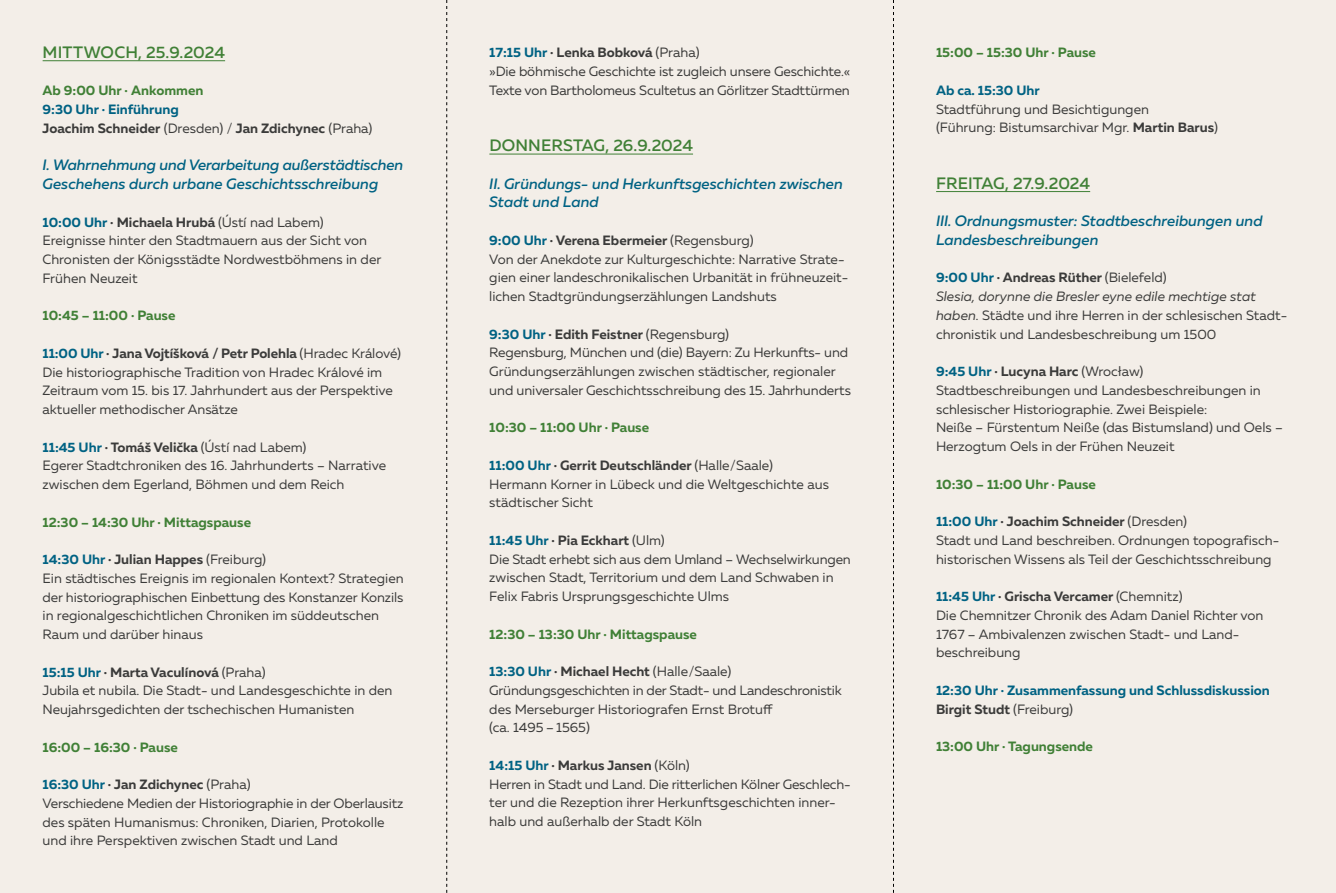
<style>
.page{position:relative;width:1336px;height:893px;background:#fff}
.page>*{position:absolute;margin:0;border:0;box-sizing:border-box;transform-origin:0 0}
.t1{font:500 16.5px "Muller";color:#408036}
.t2{font:italic 500 15px/18.8px "Muller";color:#006283}
.t3{font:13.5px/18.8px "Muller";color:#3b3b3a}
.t4{font:700 13.5px "Muller";color:#408036}
.t5{font:700 13.5px/18.8px "Muller";color:#006283}
.t6{font:700 13.5px/18.8px "Muller";color:#3b3b3a}
.s1{color:#006283}
.s2{font-weight:400}
.s3{font-weight:700;color:#006283}
.s4{font-weight:700}
.s5{font-style:italic}
.s6{color:#3b3b3a}
.s7{font-weight:400;color:#3b3b3a}
</style>
<div class="page">
<div style="left:0;top:0;width:1335px;height:893px;background:#f3eee8"></div>
<hr style="left:489px;top:154px;width:204px;height:1px;background:#408036">
<hr style="left:43px;top:60px;width:182px;height:1px;background:#408036">
<hr style="left:936px;top:191px;width:153px;height:1px;background:#408036">
<svg style="left:446px;top:0;width:1px;height:893px"></svg>
<svg style="left:893px;top:0;width:1px;height:893px"></svg>
<p class="t1" style="left:43px;top:42px;width:184px">MITTWOCH, 25.9.2024</p>
<p class="t4" style="left:43px;top:82px;width:162px">Ab 9:00 Uhr . Ankommen</p>
<p class="t6" style="left:43px;top:100px;width:331px"><span class="s1">9:30 Uhr </span><sup>.</sup> <span class="s1">Einführung<br></span>Joachim Schneider <span class="s2">(Dresden) /</span> Jan Zdichynec <span class="s2">(Praha)</span></p>
<p class="t2" style="left:43px;top:155px;width:362px">I. Wahrnehmung und Verarbeitung außerstädtischen<br>Geschehens durch urbane Geschichtsschreibung</p>
<p class="t3" style="left:43px;top:212px;width:340px"><span class="s3">10:00 Uhr</span> <sup>.</sup> <span class="s4">Michaela Hrubá</span> (Ústí nad Labem)<br>Ereignisse hinter den Stadtmauern aus der Sicht von Chronisten der Königsstädte Nordwestböhmens in der Frühen Neuzeit</p>
<p class="t4" style="left:43px;top:307px;width:134px">10:45 – 11:00 . Pause</p>
<p class="t3" style="left:43px;top:343px;width:360px"><span class="s3">11:00 Uhr</span> <sup>.</sup> <span class="s4">Jana Vojtíšková / Petr Polehla</span> (Hradec Králové)<br>Die historiographische Tradition von Hradec Králové im Zeitraum vom 15. bis 17. Jahrhundert aus der Perspektive aktueller methodischer Ansätze</p>
<p class="t3" style="left:43px;top:437px;width:345px"><span class="s3">11:45 Uhr</span> <sup>.</sup> <span class="s4">Tomáš Velička</span> (Ústí nad Labem)<br>Egerer Stadtchroniken des 16. Jahrhunderts – Narrative zwischen dem Egerland, Böhmen und dem Reich</p>
<p class="t4" style="left:43px;top:513px;width:210px">12:30 – 14:30 Uhr . Mittagspause</p>
<p class="t3" style="left:43px;top:550px;width:362px"><span class="s3">14:30 Uhr</span> <sup>.</sup> <span class="s4">Julian Happes</span> (Freiburg)<br>Ein städtisches Ereignis im regionalen Kontext? Strategien der historiographischen Einbettung des Konstanzer Konzils in regionalgeschichtlichen Chroniken im süddeutschen Raum und darüber hinaus</p>
<p class="t3" style="left:43px;top:662px;width:351px"><span class="s3">15:15 Uhr</span> <sup>.</sup> <span class="s4">Marta Vaculínová</span> (Praha)<br>Jubila et nubila. Die Stadt- und Landesgeschichte in den<br>Neujahrsgedichten der tschechischen Humanisten</p>
<p class="t4" style="left:43px;top:738px;width:137px">16:00 – 16:30 . Pause</p>
<p class="t3" style="left:43px;top:775px;width:362px"><span class="s3">16:30 Uhr</span> <sup>.</sup> <span class="s4">Jan Zdichynec</span> (Praha)<br>Verschiedene Medien der Historiographie in der Oberlausitz des späten Humanismus: Chroniken, Diarien, Protokolle und ihre Perspektiven zwischen Stadt und Land</p>
<p class="t3" style="left:489px;top:43px;width:362px"><span class="s3">17:15 Uhr</span> <sup>.</sup> <span class="s4">Lenka Bobková</span> (Praha)<br>»Die böhmische Geschichte ist zugleich unsere Geschichte.«<br>Texte von Bartholomeus Scultetus an Görlitzer Stadttürmen</p>
<p class="t1" style="left:489px;top:135px;width:205px">DONNERSTAG, 26.9.2024</p>
<p class="t2" style="left:489px;top:174px;width:355px">II. Gründungs- und Herkunftsgeschichten zwischen<br>Stadt und Land</p>
<p class="t3" style="left:489px;top:231px;width:360px"><span class="s3">9:00 Uhr</span> <sup>.</sup> <span class="s4">Verena Ebermeier</span> (Regensburg)<br>Von der Anekdote zur Kulturgeschichte: Narrative Strate&shy;gien einer landeschronikalischen Urbanität in frühneuzeit&shy;lichen Stadtgründungserzählungen Landshuts</p>
<p class="t3" style="left:489px;top:324px;width:363px"><span class="s3">9:30 Uhr</span> <sup>.</sup> <span class="s4">Edith Feistner</span> (Regensburg)<br>Regensburg, München und (die) Bayern: Zu Herkunfts- und Gründungserzählungen zwischen städtischer, regionaler und universaler Geschichtsschreibung des 15. Jahrhunderts</p>
<p class="t4" style="left:489px;top:419px;width:161px">10:30 – 11:00 Uhr . Pause</p>
<p class="t3" style="left:489px;top:456px;width:341px"><span class="s3">11:00 Uhr</span> <sup>.</sup> <span class="s4">Gerrit Deutschländer</span> (Halle/Saale)<br>Hermann Korner in Lübeck und die Weltgeschichte aus städtischer Sicht</p>
<p class="t3" style="left:489px;top:531px;width:363px"><span class="s3">11:45 Uhr</span> <sup>.</sup> <span class="s4">Pia Eckhart</span> (Ulm)<br>Die Stadt erhebt sich aus dem Umland – Wechselwirkungen zwischen Stadt, Territorium und dem Land Schwaben in Felix Fabris Ursprungsgeschichte Ulms</p>
<p class="t4" style="left:489px;top:625px;width:209px">12:30 – 13:30 Uhr . Mittagspause</p>
<p class="t3" style="left:489px;top:662px;width:354px"><span class="s3">13:30 Uhr</span> <sup>.</sup> <span class="s4">Michael Hecht</span> (Halle/Saale)<br>Gründungsgeschichten in der Stadt- und Landeschronistik des Merseburger Historiografen Ernst Brotuff<br>(ca. 1495 – 1565)</p>
<p class="t3" style="left:489px;top:756px;width:363px"><span class="s3">14:15 Uhr</span> <sup>.</sup> <span class="s4">Markus Jansen</span> (Köln)<br>Herren in Stadt und Land. Die ritterlichen Kölner Geschlech&shy;ter und die Rezeption ihrer Herkunftsgeschichten inner&shy;halb und außerhalb der Stadt Köln</p>
<p class="t4" style="left:935px;top:44px;width:161px">15:00 – 15:30 Uhr . Pause</p>
<p class="t5" style="left:935px;top:81px;width:105px">Ab ca. 15:30 Uhr</p>
<p class="t3" style="left:935px;top:99px;width:283px">Stadtführung und Besichtigungen<br>(Führung: Bistumsarchivar Mgr. <span class="s4">Martin Barus</span>)</p>
<p class="t1" style="left:936px;top:173px;width:155px">FREITAG, 27.9.2024</p>
<p class="t2" style="left:935px;top:211px;width:328px">III. Ordnungsmuster: Stadtbeschreibungen und<br>Landesbeschreibungen</p>
<p class="t3" style="left:935px;top:268px;width:353px"><span class="s3">9:00 Uhr</span> <sup>.</sup> <span class="s4">Andreas Rüther</span> (Bielefeld)<br><span class="s5">Slesia, dorynne die Bresler eyne edile mechtige stat haben.</span> Städte und ihre Herren in der schlesischen Stadt&shy;chronistik und Landesbeschreibung um 1500</p>
<p class="t3" style="left:935px;top:362px;width:348px"><span class="s3">9:45 Uhr</span> <sup>.</sup> <span class="s4">Lucyna Harc</span> (Wrocław)<br>Stadtbeschreibungen und Landesbeschreibungen in schlesischer Historiographie. Zwei Beispiele:<br>Neiße – Fürstentum Neiße (das Bistumsland) und Oels – Herzogtum Oels in der Frühen Neuzeit</p>
<p class="t4" style="left:935px;top:475px;width:161px">10:30 – 11:00 Uhr . Pause</p>
<p class="t3" style="left:935px;top:512px;width:345px"><span class="s3">11:00 Uhr</span> <sup>.</sup> <span class="s4">Joachim Schneider</span> (Dresden)<br>Stadt und Land beschreiben. Ordnungen topografisch&shy;historischen Wissens als Teil der Geschichtsschreibung</p>
<p class="t3" style="left:935px;top:587px;width:329px"><span class="s3">11:45 Uhr</span> <sup>.</sup> <span class="s4">Grischa Vercamer</span> (Chemnitz)<br>Die Chemnitzer Chronik des Adam Daniel Richter von 1767 – Ambivalenzen zwischen Stadt- und Land&shy;beschreibung</p>
<p class="t5" style="left:935px;top:681px;width:335px">12:30 Uhr . Zusammenfassung und Schlussdiskussion<br><span class="s6">Birgit Studt</span> <span class="s7">(Freiburg)</span></p>
<p class="t4" style="left:935px;top:738px;width:158px">13:00 Uhr . Tagungsende</p>
</div>
